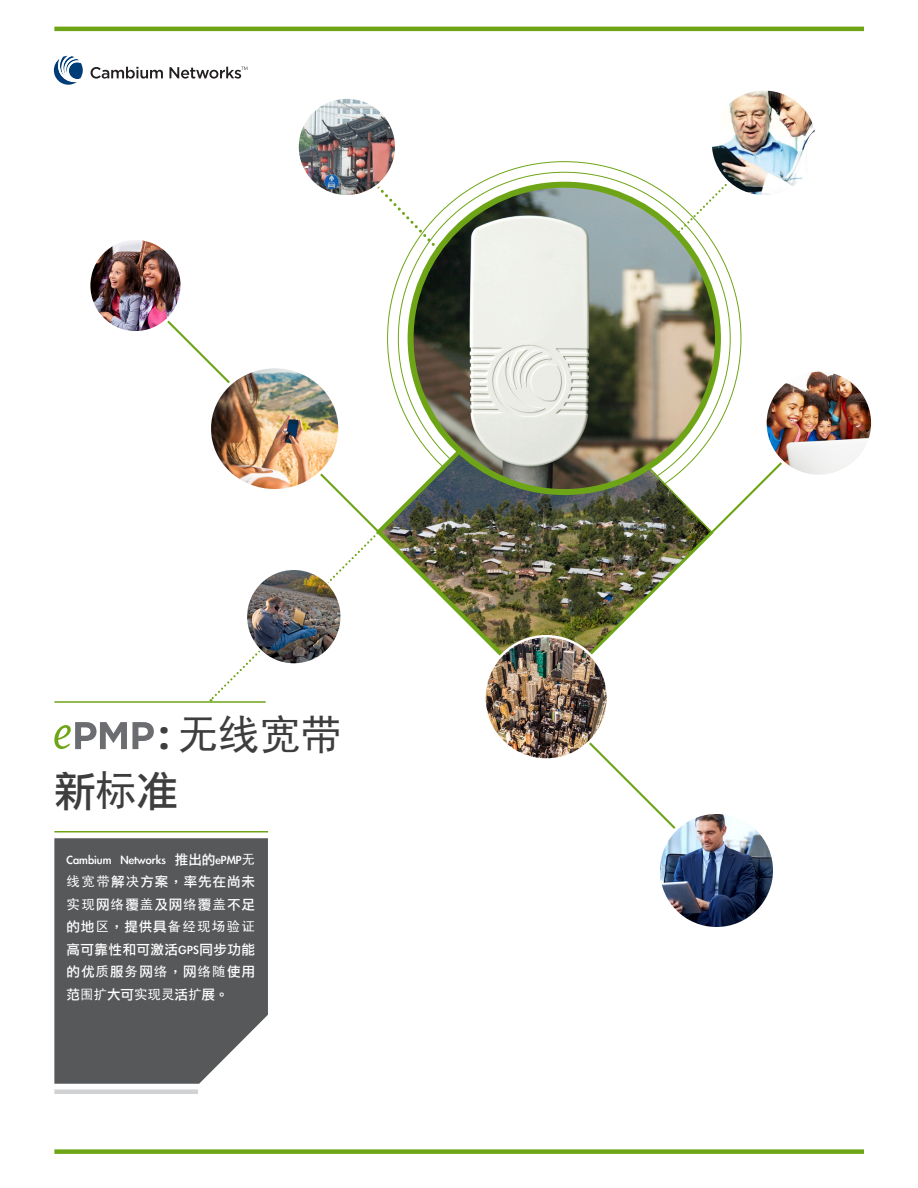
<style>
.page{position:relative;width:918px;height:1188px;background:#fff}
.page>*{position:absolute;margin:0;border:0;box-sizing:border-box;transform-origin:0 0}
.Main_Title{font:42px "Sim Hei";color:#3e3e3f}
.Main_Title-2{font:42px "Li Gothic Med";color:#3e3e3f}
.Lead_In{font:13.5px/22.5px "Li Gothic Med";letter-spacing:.035em;color:#fff;text-align:justify}
.s1{font-family:"Adelle";font-weight:700}
.s2{font-family:"Sim Hei"}
</style>
<div class="page">
<svg style="left:377px;top:161px;width:365px;height:199px"></svg>
<svg style="left:122px;top:275px;width:598px;height:558px"></svg>
<div style="left:54px;top:838px;width:214px;height:246px;background:#57585a"></div>
<div style="left:54px;top:1089px;width:144px;height:5px;background:#d1d2d4"></div>
<svg style="left:54px;top:722px;width:100px;height:27px"></svg>
<hr style="left:54px;top:831px;width:214px;height:1px;background:#6ea516">
<hr style="left:54px;top:701px;width:212px;height:2px;background:#6ea516">
<hr style="left:54px;top:27px;width:810px;height:4px;background:#6ea516">
<div style="left:54px;top:1149px;width:810px;height:5px;background:#6ea516"></div>
<img style="left:210px;top:367px;width:130px;height:124px">
<div style="left:208px;top:365px;width:133px;height:127px;border:3px solid #fff;border-radius:50%"></div>
<img style="left:411px;top:185px;width:307px;height:307px;border-radius:154px">
<img style="left:297px;top:97px;width:99px;height:99px;border-radius:50px">
<div style="left:296px;top:96px;width:102px;height:102px;border:3px solid #fff;border-radius:50%"></div>
<img style="left:710px;top:89px;width:108px;height:107px;border-radius:54px">
<div style="left:709px;top:88px;width:110px;height:110px;border:3px solid #fff;border-radius:50%"></div>
<img style="left:246px;top:569px;width:95px;height:95px;border-radius:48px">
<div style="left:245px;top:568px;width:97px;height:97px;border:2px solid #fff;border-radius:50%"></div>
<img style="left:91px;top:241px;width:91px;height:92px">
<div style="left:87px;top:237px;width:97px;height:97px;border:3px solid #fff;border-radius:50%"></div>
<img style="left:659px;top:812px;width:113px;height:114px">
<div style="left:657px;top:811px;width:119px;height:119px;border:3px solid #fff;border-radius:50%"></div>
<img style="left:767px;top:372px;width:103px;height:104px">
<div style="left:764px;top:368px;width:110px;height:110px;border:3px solid #fff;border-radius:50%"></div>
<img style="left:485px;top:636px;width:123px;height:124px;border-radius:62px">
<div style="left:483px;top:635px;width:126px;height:126px;border:2px solid #fff;border-radius:50%"></div>
<svg style="left:91px;top:67px;width:72px;height:12px"></svg>
<svg style="left:169px;top:67px;width:78px;height:12px"></svg>
<svg style="left:54px;top:56px;width:29px;height:29px"></svg>
<p class="Main_Title" style="left:159px;top:713px;width:185px"><span class="s1">:</span> 无线宽带</p>
<p class="Main_Title-2" style="left:54px;top:770px;width:126px">新<span class="s2">标</span>准</p>
<p class="Lead_In" style="left:67px;top:848px;width:190px">Cambium Networks 推出的ePMP<span class="s2">无线宽带</span>解<span class="s2">决</span>方案，率先在尚未<span class="s2">实现</span>网<span class="s2">络</span>覆<span class="s2">盖</span>及网<span class="s2">络</span>覆<span class="s2">盖</span>不足的地<span class="s2">区</span>，提供具<span class="s2">备经现场验证</span>高可靠性和可激活GPS同步功能的优<span class="s2">质</span>服<span class="s2">务</span>网<span class="s2">络</span>，网<span class="s2">络随</span>使用范<span class="s2">围扩</span>大可<span class="s2">实现灵</span>活<span class="s2">扩</span>展。</p>
</div>
